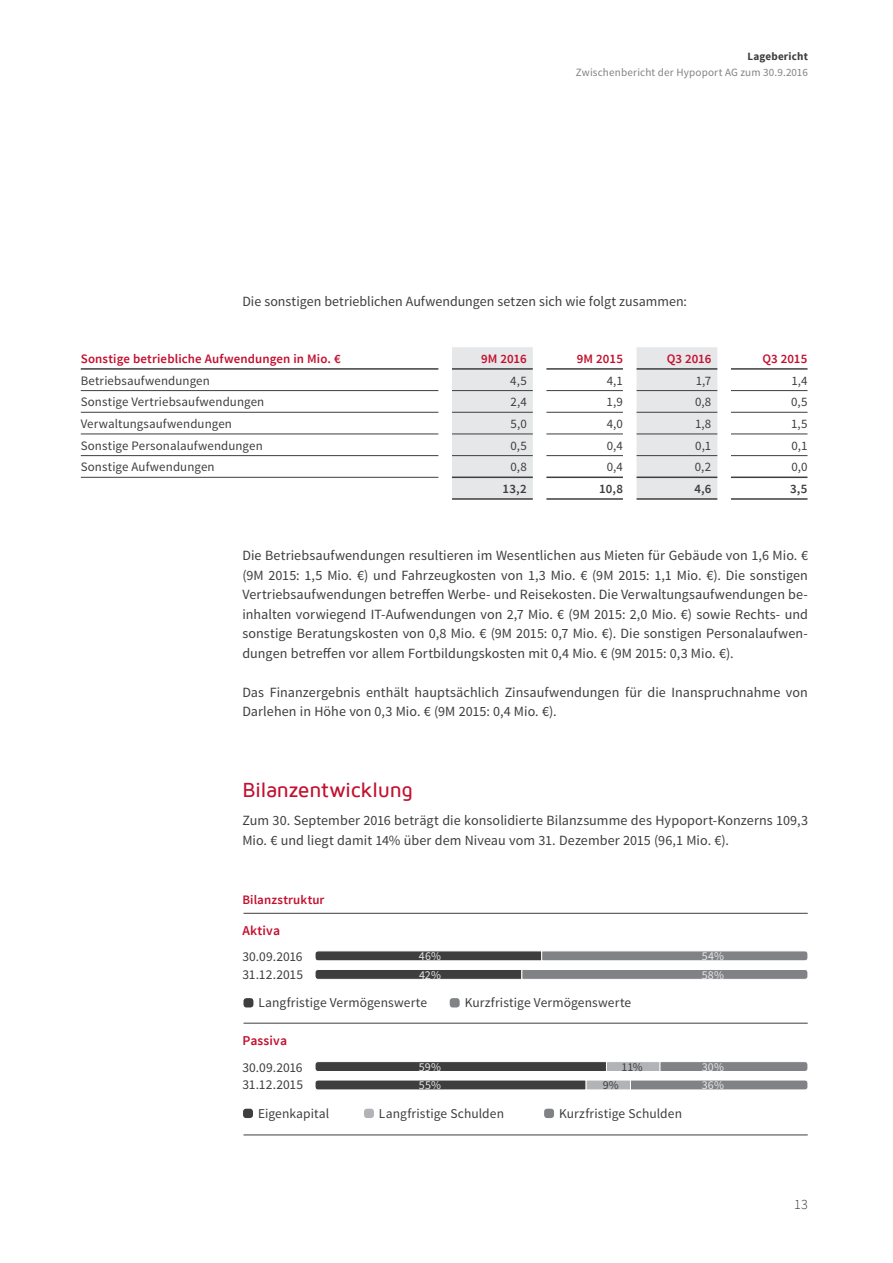
<style>
.page{position:relative;width:893px;height:1263px;background:#fff}
.page>*{position:absolute;margin:0;border:0;box-sizing:border-box;transform-origin:0 0}
.t1{font:500 21px "Maven Pro";letter-spacing:-.025em;color:#c3102f}
.t2{font:14.1px/19.5px "Source Sans Pro";letter-spacing:.005em;color:#3e3e3f}
.t3{font:300 14.1px "Source Sans Pro";color:#3e3e3f}
.t4{font:13.5px "Source Sans Pro";letter-spacing:.005em;color:#3e3e3f}
.t5{font:600 13.5px "Source Sans Pro";letter-spacing:.01em;color:#c3102f}
.t6{font:12.9px "Source Sans Pro";letter-spacing:.01em;color:#3e3e3f}
.t7{font:600 12.9px "Source Sans Pro";letter-spacing:.01em;color:#c3102f}
.t8{font:600 12.9px "Source Sans Pro";color:#3e3e3f}
.t9{font:12px "Source Sans Pro";letter-spacing:.015em;color:#e6e7e9}
.t10{font:12px "Source Sans Pro";color:#3e3e3f}
.t11{font:11.1px "Source Sans Pro";letter-spacing:.015em;color:#808285}
.t12{font:700 11.1px "Source Sans Pro";letter-spacing:.015em;color:#3e3e3f}
</style>
<div class="page">
<svg style="left:452px;top:347px;width:265px;height:152px"></svg>
<hr style="left:81px;top:368px;width:357px;height:2px;background:#3e3e3f">
<hr style="left:81px;top:412px;width:357px;height:1px;background:#3e3e3f">
<hr style="left:81px;top:434px;width:357px;height:1px;background:#3e3e3f">
<hr style="left:81px;top:455px;width:357px;height:1px;background:#3e3e3f">
<hr style="left:81px;top:477px;width:357px;height:1px;background:#3e3e3f">
<hr style="left:546px;top:368px;width:77px;height:2px;background:#3e3e3f">
<hr style="left:731px;top:368px;width:76px;height:2px;background:#3e3e3f">
<hr style="left:546px;top:412px;width:77px;height:1px;background:#3e3e3f">
<hr style="left:731px;top:412px;width:76px;height:1px;background:#3e3e3f">
<hr style="left:546px;top:434px;width:77px;height:1px;background:#3e3e3f">
<hr style="left:731px;top:434px;width:76px;height:1px;background:#3e3e3f">
<hr style="left:546px;top:455px;width:77px;height:1px;background:#3e3e3f">
<hr style="left:731px;top:455px;width:76px;height:1px;background:#3e3e3f">
<hr style="left:452px;top:368px;width:81px;height:2px;background:#3e3e3f">
<hr style="left:637px;top:368px;width:80px;height:2px;background:#3e3e3f">
<hr style="left:452px;top:412px;width:81px;height:1px;background:#3e3e3f">
<hr style="left:637px;top:412px;width:80px;height:1px;background:#3e3e3f">
<hr style="left:452px;top:434px;width:81px;height:1px;background:#3e3e3f">
<hr style="left:637px;top:434px;width:80px;height:1px;background:#3e3e3f">
<hr style="left:452px;top:455px;width:81px;height:1px;background:#3e3e3f">
<hr style="left:637px;top:455px;width:80px;height:1px;background:#3e3e3f">
<hr style="left:81px;top:390px;width:357px;height:1px;background:#3e3e3f">
<hr style="left:546px;top:390px;width:77px;height:1px;background:#3e3e3f">
<hr style="left:731px;top:390px;width:76px;height:1px;background:#3e3e3f">
<hr style="left:452px;top:390px;width:81px;height:1px;background:#3e3e3f">
<hr style="left:637px;top:390px;width:80px;height:1px;background:#3e3e3f">
<hr style="left:452px;top:476px;width:81px;height:2px;background:#3e3e3f">
<hr style="left:637px;top:476px;width:80px;height:2px;background:#3e3e3f">
<hr style="left:452px;top:498px;width:81px;height:2px;background:#3e3e3f">
<hr style="left:637px;top:498px;width:80px;height:2px;background:#3e3e3f">
<hr style="left:546px;top:476px;width:77px;height:2px;background:#3e3e3f">
<hr style="left:731px;top:476px;width:76px;height:2px;background:#3e3e3f">
<hr style="left:546px;top:498px;width:77px;height:2px;background:#3e3e3f">
<hr style="left:731px;top:498px;width:76px;height:2px;background:#3e3e3f">
<div style="left:243px;top:998px;width:10px;height:9px;background:#3e3e3f;border-radius:3px"></div>
<div style="left:364px;top:1109px;width:10px;height:9px;background:#b2b3b7;border-radius:3px"></div>
<div style="left:544px;top:1109px;width:10px;height:9px;background:#808285;border-radius:3px"></div>
<div style="left:450px;top:998px;width:10px;height:9px;background:#808285;border-radius:3px"></div>
<div style="left:243px;top:1109px;width:10px;height:9px;background:#3e3e3f;border-radius:3px"></div>
<hr style="left:243px;top:913px;width:565px;height:1px;background:#3e3e3f">
<hr style="left:243px;top:1023px;width:565px;height:1px;background:#3e3e3f">
<hr style="left:243px;top:1134px;width:565px;height:1px;background:#3e3e3f">
<svg style="left:315px;top:951px;width:493px;height:10px;background:#747577"></svg>
<svg style="left:315px;top:970px;width:493px;height:10px;background:#757678"></svg>
<svg style="left:315px;top:1061px;width:291px;height:10px;background:#535353"></svg>
<div style="left:606px;top:1061px;width:55px;height:11px;background:#b2b3b7;border:1px solid #fff"></div>
<svg style="left:659px;top:1061px;width:149px;height:11px"></svg>
<svg style="left:315px;top:1080px;width:271px;height:10px;background:#545455"></svg>
<div style="left:586px;top:1080px;width:45px;height:10px;background:#b2b3b7;border:1px solid #fff"></div>
<svg style="left:630px;top:1080px;width:178px;height:10px;background:#8f9193"></svg>
<p class="t12" style="left:747px;top:49px;width:62px">Lagebericht</p>
<p class="t11" style="left:576px;top:66px;width:233px">Zwischenbericht der Hypoport AG zum 30.9.2016</p>
<p class="t2" style="left:242px;top:292px;width:446px">Die sonstigen betrieblichen Aufwendungen setzen sich wie folgt zusammen:</p>
<p class="t7" style="left:81px;top:350px;width:261px">Sonstige betriebliche Aufwendungen in Mio. €</p>
<p class="t7" style="left:481px;top:350px;width:47px">9M 2016</p>
<p class="t7" style="left:577px;top:350px;width:48px">9M 2015</p>
<p class="t7" style="left:667px;top:350px;width:46px">Q3 2016</p>
<p class="t7" style="left:762px;top:350px;width:47px">Q3 2015</p>
<p class="t6" style="left:81px;top:372px;width:131px">Betriebsaufwendungen</p>
<p class="t6" style="left:510px;top:372px;width:18px">4,5</p>
<p class="t6" style="left:607px;top:372px;width:18px">4,1</p>
<p class="t6" style="left:696px;top:372px;width:17px">1,7</p>
<p class="t6" style="left:791px;top:372px;width:18px">1,4</p>
<p class="t6" style="left:81px;top:394px;width:185px">Sonstige Vertriebsaufwendungen</p>
<p class="t6" style="left:511px;top:394px;width:18px">2,4</p>
<p class="t6" style="left:607px;top:394px;width:18px">1,9</p>
<p class="t6" style="left:695px;top:394px;width:18px">0,8</p>
<p class="t6" style="left:791px;top:394px;width:18px">0,5</p>
<p class="t6" style="left:81px;top:416px;width:153px">Verwaltungsaufwendungen</p>
<p class="t6" style="left:511px;top:416px;width:18px">5,0</p>
<p class="t6" style="left:607px;top:416px;width:18px">4,0</p>
<p class="t6" style="left:695px;top:416px;width:18px">1,8</p>
<p class="t6" style="left:791px;top:416px;width:18px">1,5</p>
<p class="t6" style="left:81px;top:437px;width:184px">Sonstige Personalaufwendungen</p>
<p class="t6" style="left:510px;top:437px;width:18px">0,5</p>
<p class="t6" style="left:607px;top:437px;width:18px">0,4</p>
<p class="t6" style="left:695px;top:437px;width:18px">0,1</p>
<p class="t6" style="left:791px;top:437px;width:18px">0,1</p>
<p class="t6" style="left:81px;top:459px;width:135px">Sonstige Aufwendungen</p>
<p class="t6" style="left:510px;top:459px;width:18px">0,8</p>
<p class="t6" style="left:607px;top:459px;width:18px">0,4</p>
<p class="t6" style="left:695px;top:459px;width:18px">0,2</p>
<p class="t6" style="left:791px;top:459px;width:18px">0,0</p>
<p class="t8" style="left:502px;top:480px;width:26px">13,2</p>
<p class="t8" style="left:599px;top:480px;width:25px">10,8</p>
<p class="t8" style="left:694px;top:480px;width:19px">4,6</p>
<p class="t8" style="left:790px;top:480px;width:19px">3,5</p>
<p class="t2" style="left:242px;top:546px;width:567px;text-align:justify">Die Betriebsaufwendungen resultieren im Wesentlichen aus Mieten für Gebäude von 1,6 Mio. € (9M 2015: 1,5 Mio. €) und Fahrzeugkosten von 1,3 Mio. € (9M 2015: 1,1 Mio. €). Die sonstigen Vertriebsaufwendungen betreffen Werbe- und Reisekosten. Die Verwaltungsaufwendungen be&shy;inhalten vorwiegend IT-Aufwendungen von 2,7 Mio. € (9M 2015: 2,0 Mio. €) sowie Rechts- und sonstige Beratungskosten von 0,8 Mio. € (9M 2015: 0,7 Mio. €). Die sonstigen Personalaufwen&shy;dungen betreffen vor allem Fortbildungskosten mit 0,4 Mio. € (9M 2015: 0,3 Mio. €).</p>
<p class="t2" style="left:242px;top:682px;width:567px">Das Finanzergebnis enthält hauptsächlich Zinsaufwendungen für die Inanspruchnahme von<br>Darlehen in Höhe von 0,3 Mio. € (9M 2015: 0,4 Mio. €).</p>
<h1 class="t1" style="left:242px;top:779px;width:172px">Bilanzentwicklung</h1>
<p class="t2" style="left:242px;top:811px;width:567px">Zum 30. September 2016 beträgt die konsolidierte Bilanzsumme des Hypoport-Konzerns 109,3<br>Mio. € und liegt damit 14% über dem Niveau vom 31. Dezember 2015 (96,1 Mio. €).</p>
<p class="t7" style="left:242px;top:891px;width:84px">Bilanzstruktur</p>
<p class="t5" style="left:242px;top:922px;width:39px">Aktiva</p>
<p class="t4" style="left:242px;top:949px;width:62px">30.09.2016</p>
<p class="t4" style="left:242px;top:966px;width:62px">31.12.2015</p>
<p class="t9" style="left:419px;top:949px;width:24px">46%</p>
<p class="t9" style="left:702px;top:949px;width:24px">54%</p>
<p class="t9" style="left:419px;top:967px;width:23px">42%</p>
<p class="t9" style="left:702px;top:967px;width:24px">58%</p>
<p class="t4" style="left:258px;top:994px;width:170px">Langfristige Vermögenswerte</p>
<p class="t5" style="left:242px;top:1032px;width:46px">Passiva</p>
<p class="t4" style="left:465px;top:994px;width:168px">Kurzfristige Vermögenswerte</p>
<p class="t4" style="left:242px;top:1059px;width:62px">30.09.2016</p>
<p class="t4" style="left:242px;top:1076px;width:62px">31.12.2015</p>
<p class="t4" style="left:258px;top:1105px;width:73px">Eigenkapital</p>
<p class="t9" style="left:419px;top:1059px;width:24px">59%</p>
<p class="t10" style="left:621px;top:1059px;width:23px">11%</p>
<p class="t9" style="left:702px;top:1059px;width:24px">30%</p>
<p class="t9" style="left:419px;top:1078px;width:24px">55%</p>
<p class="t10" style="left:603px;top:1078px;width:18px">9%</p>
<p class="t9" style="left:702px;top:1078px;width:24px">36%</p>
<p class="t4" style="left:379px;top:1105px;width:127px">Langfristige Schulden</p>
<p class="t4" style="left:559px;top:1105px;width:125px">Kurzfristige Schulden</p>
<p class="t3" style="left:794px;top:1195px;width:15px">13</p>
</div>
